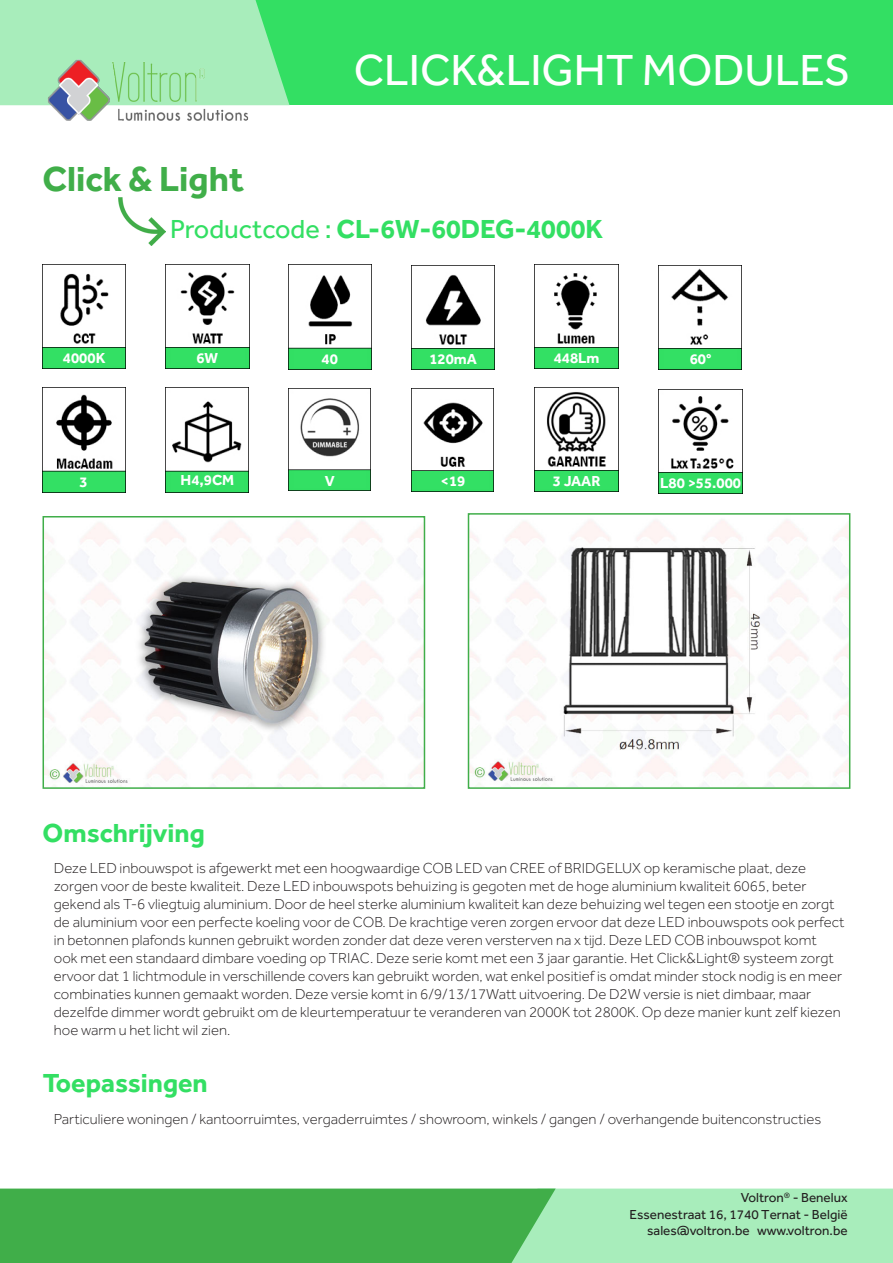
<style>
.page{position:relative;width:893px;height:1263px;background:#fff}
.page>*{position:absolute;margin:0;border:0;box-sizing:border-box;transform-origin:0 0}
.t1{font:45px "Effra";color:#fff}
.t2{font:700 36px "Effra";color:#40ae49}
.t3{font:700 27px "Effra";color:#33df63}
.t4{font:300 15px/18px "Effra";color:#231f20}
.t5{font:700 15px "Effra";color:#fff}
.t6{font:13.5px/16.2px "Effra";color:#231f20;text-align:right}
.s1{font-weight:400}
</style>
<div class="page">
<img style="left:46px;top:521px;width:376px;height:265px">
<div style="left:43px;top:516px;width:382px;height:273px;border:2px solid #40ae49"></div>
<img style="left:471px;top:520px;width:376px;height:266px">
<div style="left:468px;top:513px;width:382px;height:276px;border:2px solid #40ae49"></div>
<div style="left:0;top:0;width:893px;height:105px;background:#33df63"></div>
<svg style="left:0;top:0;width:289px;height:105px;background:#9debb2"></svg>
<div style="left:556px;top:1188px;width:337px;height:75px;background:#a8edbb"></div>
<div style="left:0;top:1188px;width:556px;height:75px;background:#40ae49"></div>
<img style="left:43px;top:54px;width:224px;height:66px">
<img style="left:43px;top:264px;width:83px;height:104px">
<img style="left:289px;top:264px;width:83px;height:105px">
<img style="left:535px;top:264px;width:83px;height:104px">
<img style="left:411px;top:265px;width:84px;height:104px">
<img style="left:166px;top:264px;width:83px;height:104px">
<img style="left:658px;top:265px;width:84px;height:104px">
<img style="left:43px;top:387px;width:83px;height:105px">
<img style="left:119px;top:197px;width:46px;height:48px">
<img style="left:535px;top:387px;width:83px;height:104px">
<img style="left:411px;top:388px;width:83px;height:103px">
<img style="left:288px;top:388px;width:82px;height:103px">
<img style="left:166px;top:387px;width:83px;height:105px">
<img style="left:659px;top:389px;width:83px;height:105px">
<h2 class="t2" style="left:43px;top:157px;width:203px">Click &amp; Light</h2>
<h1 class="t1" style="left:354px;top:43px;width:498px">CLICK&amp;LIGHT MODULES</h1>
<p class="t5" style="left:63px;top:349px;width:44px">4000K</p>
<p class="t5" style="left:79px;top:472px;width:10px">3</p>
<h3 class="t3" style="left:170px;top:212px;width:434px"><span class="s1">Productcode :</span> CL-6W-60DEG-4000K</h3>
<p class="t5" style="left:196px;top:349px;width:23px">6W</p>
<p class="t5" style="left:322px;top:349px;width:18px">40</p>
<p class="t5" style="left:429px;top:350px;width:49px">120mA</p>
<p class="t5" style="left:554px;top:349px;width:47px">448Lm</p>
<p class="t5" style="left:690px;top:350px;width:23px">60°</p>
<p class="t5" style="left:181px;top:471px;width:55px">H4,9CM</p>
<p class="t5" style="left:325px;top:471px;width:11px">V</p>
<p class="t5" style="left:441px;top:472px;width:26px">&lt;19</p>
<p class="t5" style="left:553px;top:472px;width:49px">3 JAAR</p>
<p class="t5" style="left:660px;top:474px;width:82px">L80 &gt;55.000</p>
<h3 class="t3" style="left:43px;top:816px;width:164px">Omschrijving</h3>
<p class="t4" style="left:54px;top:859px;width:792px">Deze LED inbouwspot is afgewerkt met een hoogwaardige COB LED van CREE of BRIDGELUX op keramische plaat, deze zorgen voor de beste kwaliteit. Deze LED inbouwspots behuizing is gegoten met de hoge aluminium kwaliteit 6065, beter gekend als T-6 vliegtuig aluminium. Door de heel sterke aluminium kwaliteit kan deze behuizing wel tegen een stootje en zorgt de aluminium voor een perfecte koeling voor de COB. De krachtige veren zorgen ervoor dat deze LED inbouwspots ook perfect in betonnen plafonds kunnen gebruikt worden zonder dat deze veren versterven na x tijd. Deze LED COB inbouwspot komt<br>ook met een standaard dimbare voeding op TRIAC. Deze serie komt met een 3 jaar garantie. Het Click&amp;Light® systeem zorgt ervoor dat 1 lichtmodule in verschillende covers kan gebruikt worden, wat enkel positief is omdat minder stock nodig is en meer combinaties kunnen gemaakt worden. Deze versie komt in 6/9/13/17Watt uitvoering. De D2W versie is niet dimbaar, maar dezelfde dimmer wordt gebruikt om de kleurtemperatuur te veranderen van 2000K tot 2800K. Op deze manier kunt zelf kiezen hoe warm u het licht wil zien.</p>
<h3 class="t3" style="left:43px;top:1067px;width:167px">Toepassingen</h3>
<p class="t4" style="left:54px;top:1109px;width:769px">Particuliere woningen / kantoorruimtes, vergaderruimtes / showroom, winkels / gangen / overhangende buitenconstructies</p>
<p class="t6" style="left:630px;top:1190px;width:219px">Voltron<sup>®</sup> - Benelux<br>Essenestraat 16, 1740 Ternat - België sales@voltron.be www.voltron.be</p>
</div>
